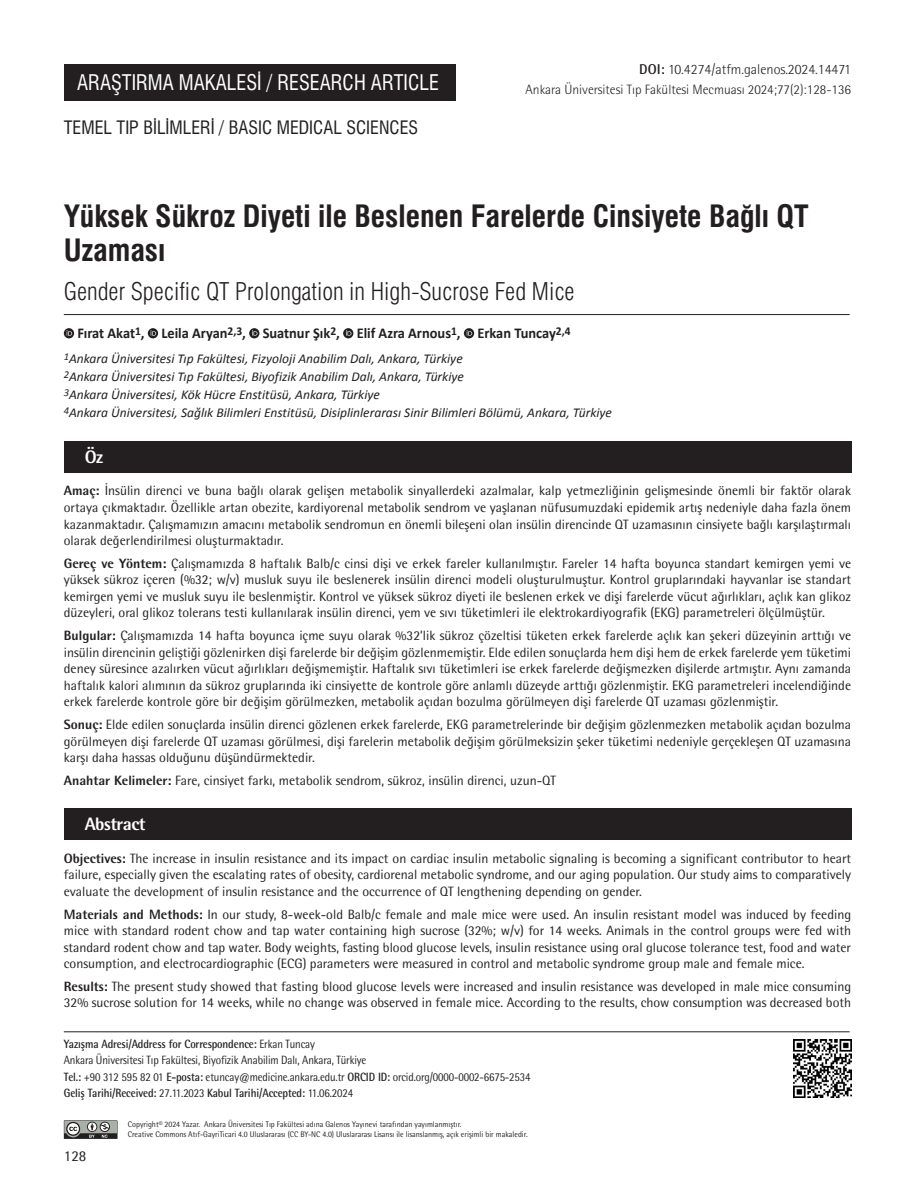
<style>
.page{position:relative;width:915px;height:1191px;background:#fff}
.page>*{position:absolute;margin:0;border:0;box-sizing:border-box;transform-origin:0 0}
._1__BASLIK{font:30px/34.5px "Swiss Condensed Bold Tr";color:#231f20}
._2__BASLIK{font:24px "Swiss Condensed Light Tr";color:#231f20}
.t1{font:21px "Swiss Condensed Tr";color:#fff;scale:.96 1}
.ALT_TÜR{font:18px "Swiss Condensed Tr";color:#231f20}
.t2{font:800 18px "Rotis Semi Sans Std";letter-spacing:-.025em;color:#fff}
.YAZARLAR{font:700 15px "Calibri";color:#231f20;scale:.96 1}
.t3{font:15px "Rotis Semi Sans Std";color:#231f20}
.DOİ{font:300 14.25px "Rotis Semi Sans Std";color:#231f20}
.OZET{font:13.5px/16.5px "Rotis Semi Sans Std";color:#231f20;text-align:justify}
.KURUMLAR{font:italic 13.5px "Calibri";color:#231f20}
.SAYFA_ARA{font:300 13.5px "Rotis Semi Sans Std";color:#231f20}
.t4{font:12px "Rotis Semi Sans Std";letter-spacing:-.01em;color:#231f20;scale:.9 1}
.t5{font:700 12px "Rotis Semi Sans Std";letter-spacing:-.01em;color:#231f20;scale:.9 1}
.t6{font:8.25px/9.9px "Rotis Semi Sans Std";color:#231f20;scale:.95 1}
.s1{font-weight:700}
.s2{font-weight:800}
.s3{font-weight:400}
</style>
<div class="page">
<div style="left:64px;top:64px;width:391px;height:37px;background:#231f20"></div>
<svg style="left:64px;top:1120px;width:53px;height:18px"></svg>
<div style="left:64px;top:808px;width:786px;height:31px;background:#231f20"></div>
<img style="left:793px;top:1039px;width:57px;height:58px">
<div style="left:64px;top:441px;width:786px;height:31px;background:#231f20"></div>
<hr style="left:64px;top:314px;width:785px;height:1px;background:#231f20">
<svg style="left:64px;top:328px;width:10px;height:10px"></svg>
<svg style="left:67px;top:330px;width:5px;height:6px"></svg>
<svg style="left:148px;top:328px;width:10px;height:10px"></svg>
<svg style="left:150px;top:330px;width:6px;height:6px"></svg>
<svg style="left:249px;top:328px;width:10px;height:10px"></svg>
<svg style="left:252px;top:330px;width:5px;height:6px"></svg>
<svg style="left:343px;top:328px;width:10px;height:10px"></svg>
<svg style="left:346px;top:330px;width:5px;height:6px"></svg>
<svg style="left:463px;top:328px;width:11px;height:10px"></svg>
<svg style="left:466px;top:330px;width:6px;height:6px"></svg>
<hr style="left:64px;top:1031px;width:785px;height:1px;background:#231f20">
<h3 class="t1" style="left:77px;top:70px;width:378px">ARAŞTIRMA MAKALESİ / RESEARCH ARTICLE</h3>
<p class="ALT_TÜR" style="left:64px;top:117px;width:356px">TEMEL TIP BİLİMLERİ / BASIC MEDICAL SCIENCES</p>
<p class="DOİ" style="left:639px;top:61px;width:213px"><span class="s1">DOI:</span> 10.4274/atfm.galenos.2024.14471</p>
<p class="SAYFA_ARA" style="left:525px;top:82px;width:327px">Ankara Üniversitesi Tıp Fakültesi Mecmuası 2024;77(2):128-136</p>
<p class="_1__BASLIK" style="left:64px;top:199px;width:746px">Yüksek Sükroz Diyeti ile Beslenen Farelerde Cinsiyete Bağlı QT<br>Uzaması</p>
<p class="_2__BASLIK" style="left:64px;top:277px;width:512px">Gender Specific QT Prolongation in High-Sucrose Fed Mice</p>
<p class="YAZARLAR" style="left:77px;top:324px;width:515px">Fırat Akat<sup>1</sup>, Leila Aryan<sup>2,3</sup>, Suatnur Şık<sup>2</sup>, Elif Azra Arnous<sup>1</sup>, Erkan Tuncay<sup>2,4</sup></p>
<p class="KURUMLAR" style="left:64px;top:350px;width:400px"><sup>1</sup>Ankara Üniversitesi Tıp Fakültesi, Fizyoloji Anabilim Dalı, Ankara, Türkiye</p>
<p class="KURUMLAR" style="left:64px;top:368px;width:401px"><sup>2</sup>Ankara Üniversitesi Tıp Fakültesi, Biyofizik Anabilim Dalı, Ankara, Türkiye</p>
<p class="KURUMLAR" style="left:64px;top:386px;width:317px"><sup>3</sup>Ankara Üniversitesi, Kök Hücre Enstitüsü, Ankara, Türkiye</p>
<p class="KURUMLAR" style="left:64px;top:404px;width:549px"><sup>4</sup>Ankara Üniversitesi, Sağlık Bilimleri Enstitüsü, Disiplinlerarası Sinir Bilimleri Bölümü, Ankara, Türkiye</p>
<p class="t2" style="left:85px;top:445px;width:20px">Öz</p>
<p class="OZET" style="left:64px;top:482px;width:788px"><span class="s2">Amaç:</span> İnsülin direnci ve buna bağlı olarak gelişen metabolik sinyallerdeki azalmalar, kalp yetmezliğinin gelişmesinde önemli bir faktör olarak ortaya çıkmaktadır. Özellikle artan obezite, kardiyorenal metabolik sendrom ve yaşlanan nüfusumuzdaki epidemik artış nedeniyle daha fazla önem kazanmaktadır. Çalışmamızın amacını metabolik sendromun en önemli bileşeni olan insülin direncinde QT uzamasının cinsiyete bağlı karşılaştırmalı olarak değerlendirilmesi oluşturmaktadır.</p>
<p class="OZET" style="left:64px;top:555px;width:788px"><span class="s2">Gereç ve Yöntem:</span> Çalışmamızda 8 haftalık Balb/c cinsi dişi ve erkek fareler kullanılmıştır. Fareler 14 hafta boyunca standart kemirgen yemi ve yüksek sükroz içeren (%32; w/v) musluk suyu ile beslenerek insülin direnci modeli oluşturulmuştur. Kontrol gruplarındaki hayvanlar ise standart kemirgen yemi ve musluk suyu ile beslenmiştir. Kontrol ve yüksek sükroz diyeti ile beslenen erkek ve dişi farelerde vücut ağırlıkları, açlık kan glikoz düzeyleri, oral glikoz tolerans testi kullanılarak insülin direnci, yem ve sıvı tüketimleri ile elektrokardiyografik (EKG) parametreleri ölçülmüştür.</p>
<p class="OZET" style="left:64px;top:627px;width:788px"><span class="s2">Bulgular:</span> Çalışmamızda 14 hafta boyunca içme suyu olarak %32’lik sükroz çözeltisi tüketen erkek farelerde açlık kan şekeri düzeyinin arttığı ve insülin direncinin geliştiği gözlenirken dişi farelerde bir değişim gözlenmemiştir. Elde edilen sonuçlarda hem dişi hem de erkek farelerde yem tüketimi deney süresince azalırken vücut ağırlıkları değişmemiştir. Haftalık sıvı tüketimleri ise erkek farelerde değişmezken dişilerde artmıştır. Aynı zamanda haftalık kalori alımının da sükroz gruplarında iki cinsiyette de kontrole göre anlamlı düzeyde arttığı gözlenmiştir. EKG parametreleri incelendiğinde erkek farelerde kontrole göre bir değişim görülmezken, metabolik açıdan bozulma görülmeyen dişi farelerde QT uzaması gözlenmiştir.</p>
<p class="OZET" style="left:64px;top:716px;width:788px"><span class="s2">Sonuç:</span> Elde edilen sonuçlarda insülin direnci gözlenen erkek farelerde, EKG parametrelerinde bir değişim gözlenmezken metabolik açıdan bozulma görülmeyen dişi farelerde QT uzaması görülmesi, dişi farelerin metabolik değişim görülmeksizin şeker tüketimi nedeniyle gerçekleşen QT uzamasına karşı daha hassas olduğunu düşündürmektedir.</p>
<p class="OZET" style="left:64px;top:772px;width:493px"><span class="s2">Anahtar Kelimeler:</span> Fare, cinsiyet farkı, metabolik sendrom, sükroz, insülin direnci, uzun-QT</p>
<p class="t2" style="left:85px;top:813px;width:62px">Abstract</p>
<p class="OZET" style="left:64px;top:849px;width:788px"><span class="s2">Objectives:</span> The increase in insulin resistance and its impact on cardiac insulin metabolic signaling is becoming a significant contributor to heart failure, especially given the escalating rates of obesity, cardiorenal metabolic syndrome, and our aging population. Our study aims to comparatively evaluate the development of insulin resistance and the occurrence of QT lengthening depending on gender.</p>
<p class="OZET" style="left:64px;top:905px;width:788px"><span class="s2">Materials and Methods:</span> In our study, 8-week-old Balb/c female and male mice were used. An insulin resistant model was induced by feeding mice with standard rodent chow and tap water containing high sucrose (32%; w/v) for 14 weeks. Animals in the control groups were fed with standard rodent chow and tap water. Body weights, fasting blood glucose levels, insulin resistance using oral glucose tolerance test, food and water consumption, and electrocardiographic (ECG) parameters were measured in control and metabolic syndrome group male and female mice.</p>
<p class="OZET" style="left:64px;top:978px;width:788px"><span class="s2">Results:</span> The present study showed that fasting blood glucose levels were increased and insulin resistance was developed in male mice consuming<br>32% sucrose solution for 14 weeks, while no change was observed in female mice. According to the results, chow consumption was decreased both</p>
<p class="t5" style="left:64px;top:1036px;width:280px">Yazışma Adresi/Address for Correspondence: <span class="s3">Erkan Tuncay</span></p>
<p class="t4" style="left:64px;top:1053px;width:337px">Ankara Üniversitesi Tıp Fakültesi, Biyofizik Anabilim Dalı, Ankara, Türkiye</p>
<p class="t4" style="left:64px;top:1069px;width:520px"><span class="s1">Tel.:</span> +90 312 595 82 01 <span class="s1">E-posta:</span> etuncay@medicine.ankara.edu.tr <span class="s1">ORCID ID:</span> orcid.org/0000-0002-6675-2534</p>
<p class="t5" style="left:64px;top:1086px;width:323px">Geliş Tarihi/Received: <span class="s3">27.11.2023</span> Kabul Tarihi/Accepted: <span class="s3">11.06.2024</span></p>
<p class="t3" style="left:64px;top:1147px;width:24px">128</p>
<p class="t6" style="left:128px;top:1119px;width:422px">Copyright© 2024 Yazar. Ankara Üniversitesi Tıp Fakültesi adına Galenos Yayınevi tarafından yayımlanmıştır.<br>Creative Commons Atıf-GayriTicari 4.0 Uluslararası (CC BY-NC 4.0) Uluslararası Lisansı ile lisanslanmış, açık erişimli bir makaledir.</p>
</div>
